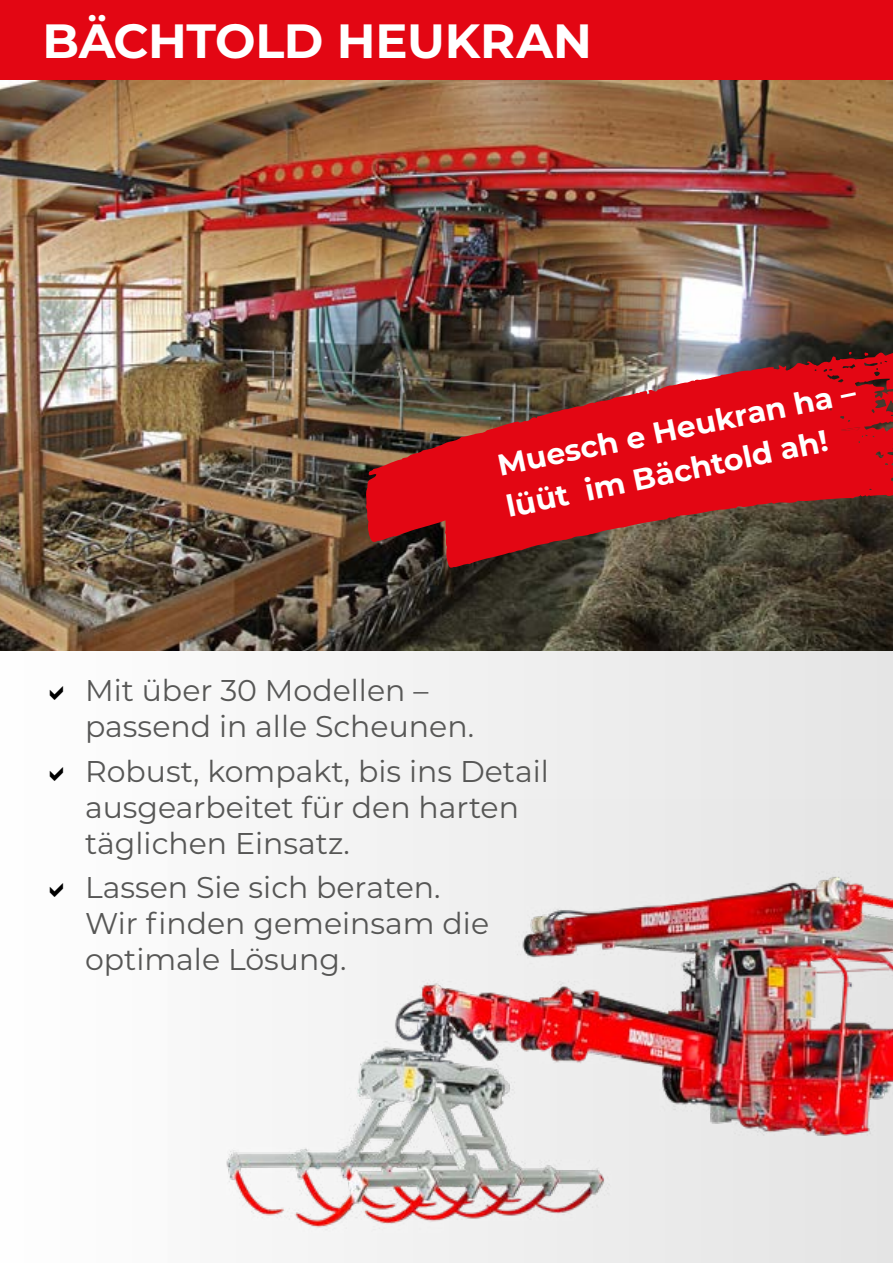
<style>
.page{position:relative;width:893px;height:1263px;background:#fff}
.page>*{position:absolute;margin:0;border:0;box-sizing:border-box;transform-origin:0 0}
.t1{font:700 48px "Montserrat";letter-spacing:-.01em;color:#fff}
.t2{font:30px/36px "Montserrat";color:#575756}
.t3{font:700 30px/42px "Montserrat";color:#fff}
</style>
<div class="page">
<div style="left:0;top:0;width:893px;height:1263px;background:linear-gradient(to right,#fefefe,#e5e5e5)"></div>
<div style="left:0;top:0;width:893px;height:81px;background:#e30613"></div>
<img style="left:0;top:81px;width:893px;height:570px">
<svg style="left:364px;top:350px;width:529px;height:218px;background:#a22325"></svg>
<img style="left:167px;top:800px;width:726px;height:463px">
<svg style="left:50px;top:686px;width:13px;height:14px"></svg>
<svg style="left:50px;top:767px;width:13px;height:14px"></svg>
<svg style="left:50px;top:883px;width:13px;height:14px"></svg>
<h1 class="t1" style="left:43px;top:6px;width:551px">BÄCHTOLD HEUKRAN</h1>
<p class="t3" style="left:493px;top:445px;width:367px;rotate:-12deg">Muesch e Heukran ha – lüüt im Bächtold ah!</p>
<p class="t2" style="left:85px;top:672px;width:390px">Mit über 30 Modellen – passend in alle Scheunen.</p>
<p class="t2" style="left:85px;top:752px;width:465px">Robust, kompakt, bis ins Detail ausgearbeitet für den harten täglichen Einsatz.</p>
<p class="t2" style="left:85px;top:869px;width:406px">Lassen Sie sich beraten.<br>Wir finden gemeinsam die optimale Lösung.</p>
</div>
